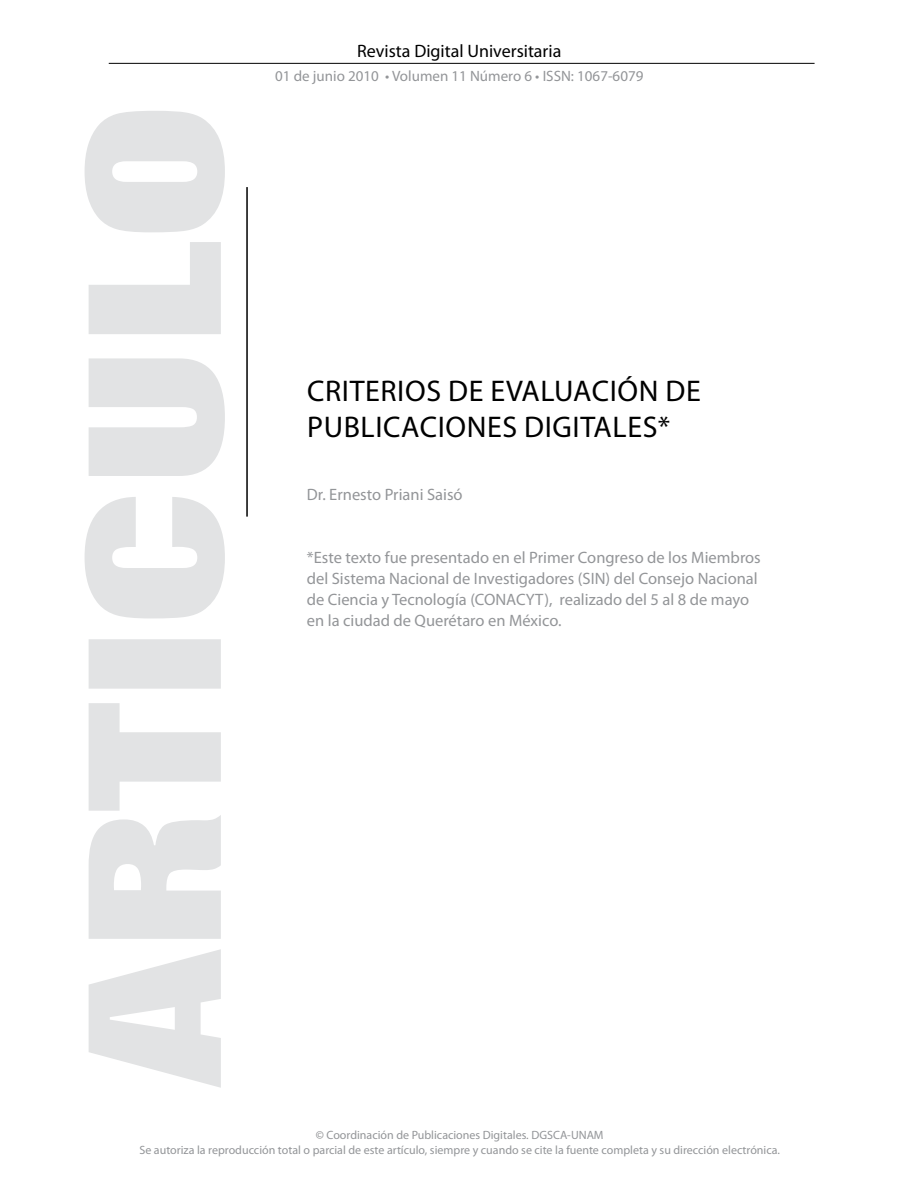
<style>
.page{position:relative;width:918px;height:1188px;background:#fff}
.page>*{position:absolute;margin:0;border:0;box-sizing:border-box;transform-origin:0 0}
.t1{font:30px/36px "Myriad Pro";letter-spacing:.02em;color:#000}
.t2{font:18px "Myriad Pro";color:#000}
.t3{font:16.5px/21px "Myriad Pro";color:#939598}
.t4{font:15px "Myriad Pro";color:#939598}
.t5{font:12px/15px "Myriad Pro";color:#939598;text-align:center}
.s1{color:#808285}
</style>
<div class="page">
<hr style="left:109px;top:63px;width:706px;height:1px;background:#000">
<svg style="left:85px;top:111px;width:140px;height:977px;fill:#e2e3e4"></svg>
<hr style="left:246px;top:187px;width:2px;height:330px;background:#000">
<p class="t2" style="left:357px;top:40px;width:206px">Revista Digital Universitaria</p>
<p class="t4" style="left:275px;top:67px;width:370px">01 de junio 2010 • Volumen 11 Número 6 • ISSN: 1067-6079</p>
<h1 class="t1" style="left:307px;top:372px;width:395px">Criterios de evaluación de publicaciones digitales*</h1>
<p class="t3" style="left:307px;top:484px;width:157px">Dr. Ernesto Priani Saisó</p>
<p class="t3" style="left:307px;top:547px;width:455px">*Este texto fue presentado en el Primer Congreso de los Miembros del Sistema Nacional de Investigadores (SIN) del Consejo Nacional de Ciencia y Tecnología (CONACYT), realizado del 5 al 8 de mayo en la ciudad de Querétaro en México.</p>
<p class="t5" style="left:139px;top:1127px;width:642px"><span class="s1">©</span> Coordinación de Publicaciones Digitales. DGSCA-UNAM<br>Se autoriza la reproducción total o parcial de este artículo, siempre y cuando se cite la fuente completa y su dirección electrónica.</p>
</div>
